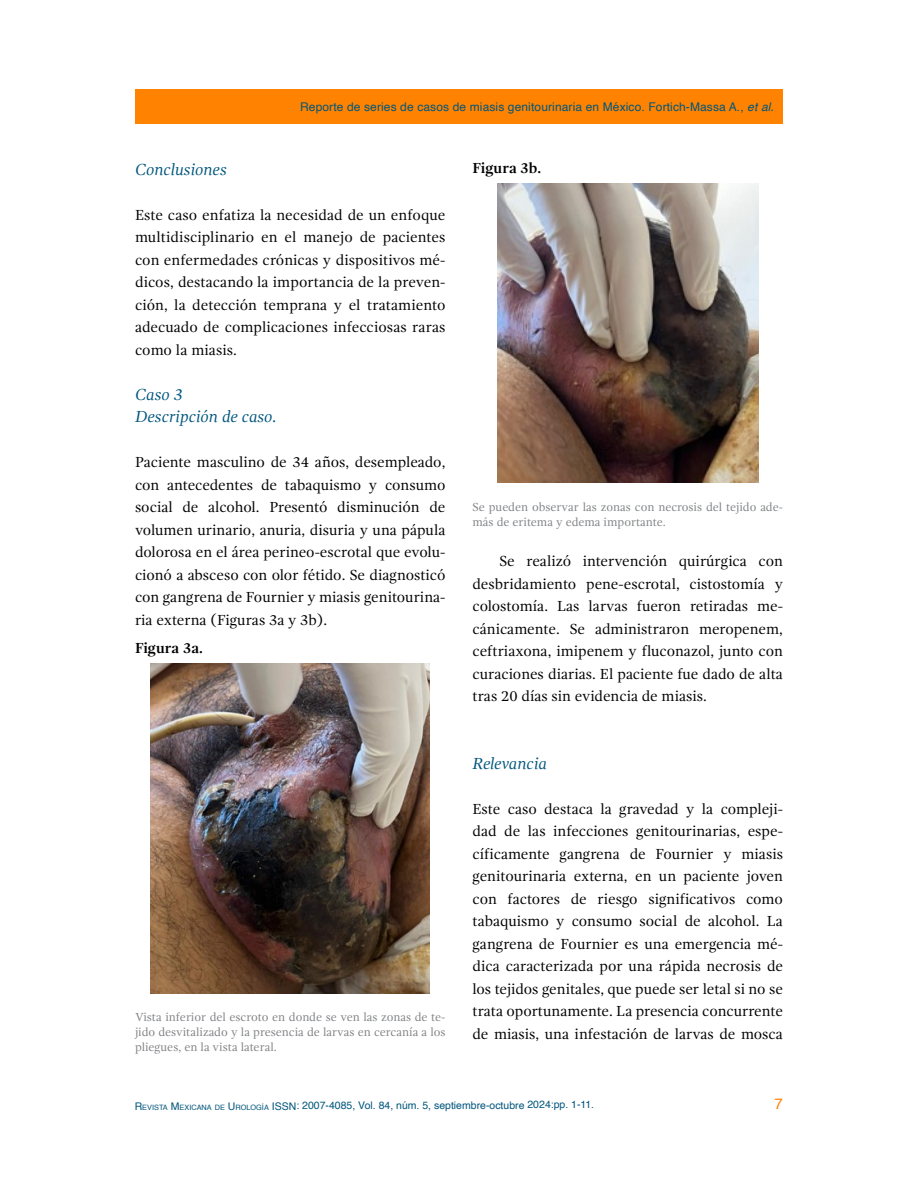
<style>
.page{position:relative;width:918px;height:1188px;background:#fff}
.page>*{position:absolute;margin:0;border:0;box-sizing:border-box;transform-origin:0 0}
.t1{font:italic 16.5px/22.5px "Gandhi Serif";color:#00567d}
.t2{font:15px/22.5px "Gandhi Serif";color:#000;text-align:justify}
.t3{font:700 15px "Gandhi Serif";color:#000}
.t4{font:15px "Helvetica";color:#ff8300}
.t5{font:12px/15px "Gandhi Serif";color:#808285;text-align:justify}
.t6{font:12px "Helvetica";letter-spacing:.01em;color:#00567d}
.t7{font:10.5px "Helvetica";letter-spacing:-.005em;color:#00567d}
.s1{font-style:italic}
.s2{font-style:inherit}
.s3{font-size:7.35px}
</style>
<div class="page">
<div style="left:135px;top:89px;width:648px;height:34px;background:#ff8300"></div>
<img style="left:151px;top:664px;width:279px;height:330px">
<img style="left:497px;top:184px;width:261px;height:298px">
<p class="t6" style="left:300px;top:98px;width:475px">Reporte de series de casos de miasis genitourinaria en México. Fortich-Massa A., <span class="s1">et al.</span></p>
<p class="t1" style="left:135px;top:158px;width:93px">Conclusiones</p>
<p class="t2" style="left:135px;top:203px;width:312px">Este caso enfatiza la necesidad de un enfoque multidisciplinario en el manejo de pacientes con enfermedades crónicas y dispositivos mé&shy;dicos, destacando la importancia de la preven&shy;ción, la detección temprana y el tratamiento adecuado de complicaciones infecciosas raras como la miasis.</p>
<p class="t1" style="left:135px;top:383px;width:143px">Caso 3<br>Descripción de caso.</p>
<p class="t2" style="left:135px;top:451px;width:312px">Paciente masculino de 34 años, desempleado, con antecedentes de tabaquismo y consumo social de alcohol. Presentó disminución de volumen urinario, anuria, disuria y una pápula dolorosa en el área perineo-escrotal que evolu&shy;cionó a absceso con olor fétido. Se diagnosticó con gangrena de Fournier y miasis genitourina&shy;ria externa (Figuras 3a y 3b).</p>
<p class="t3" style="left:135px;top:640px;width:69px">Figura 3a.</p>
<p class="t5" style="left:135px;top:1009px;width:312px">Vista inferior del escroto en donde se ven las zonas de te&shy;jido desvitalizado y la presencia de larvas en cercanía a los pliegues, en la vista lateral.</p>
<p class="t3" style="left:472px;top:160px;width:70px">Figura 3b.</p>
<p class="t5" style="left:472px;top:499px;width:312px">Se pueden observar las zonas con necrosis del tejido ade&shy;más de eritema y edema importante.</p>
<p class="t2" style="left:472px;top:550px;width:312px;text-indent:27px">Se realizó intervención quirúrgica con desbridamiento pene-escrotal, cistostomía y colostomía. Las larvas fueron retiradas me&shy;cánicamente. Se administraron meropenem, ceftriaxona, imipenem y fluconazol, junto con curaciones diarias. El paciente fue dado de alta tras 20 días sin evidencia de miasis.</p>
<p class="t1" style="left:472px;top:752px;width:76px">Relevancia</p>
<p class="t2" style="left:472px;top:798px;width:312px">Este caso destaca la gravedad y la compleji&shy;dad de las infecciones genitourinarias, espe&shy;cíficamente gangrena de Fournier y miasis genitourinaria externa, en un paciente joven con factores de riesgo significativos como tabaquismo y consumo social de alcohol. La gangrena de Fournier es una emergencia mé&shy;dica caracterizada por una rápida necrosis de los tejidos genitales, que puede ser letal si no se trata oportunamente. La presencia concurrente de miasis, una infestación de larvas de mosca</p>
<p class="t7" style="left:135px;top:1097px;width:461px"><span class="s2">R</span><sub>EVISTA</sub> <span class="s2">M</span><sub>EXICANA</sub> <sub>DE</sub> <span class="s2">U</span><sub>ROL</sub><span class="s3">OGÍA</span> ISSN: 2007-4085, Vol. 84, núm. 5, septiembre-octubre 2024:pp. 1-11.</p>
<p class="t4" style="left:774px;top:1092px;width:10px">7</p>
</div>
